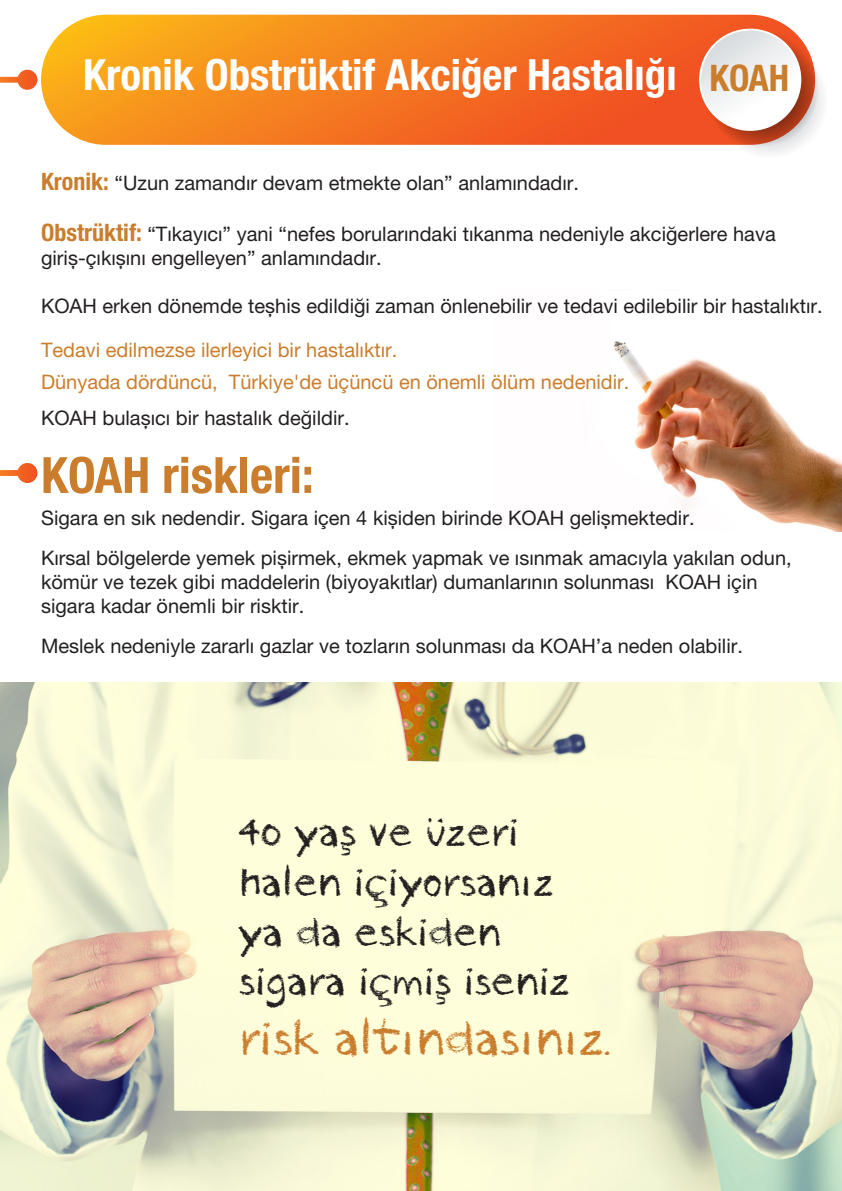
<style>
.page{position:relative;width:842px;height:1191px;background:#fff}
.page>*{position:absolute;margin:0;border:0;box-sizing:border-box;transform-origin:0 0}
.t1{font:700 condensed 50px "Helvetica Neue LT Pro";color:#ca7d2c}
.t2{font:49.8px "Crayon Hand Regular 2";color:#ca7d2c}
.t3{font:700 condensed 43px "Helvetica Neue LT Pro";color:#fff}
.t4{font:41.4px/49.8px "Crayon Hand Regular 2";color:#231f20}
.t5{font:20px/24px "Helvetica Neue LT Pro";color:#231f20}
.t6{font:20px/32px "Helvetica Neue LT Pro";color:#ca7d2c}
.s1{font-size:36.6px;color:#ca7d2c}
.s2{font-weight:700;font-stretch:condensed;font-size:24px;color:#ca7d2c}
</style>
<div class="page">
<img style="left:613px;top:340px;width:229px;height:191px">
<img style="left:0;top:682px;width:842px;height:509px">
<svg style="left:41px;top:15px;width:774px;height:130px;background:#f47b1f"></svg>
<svg style="left:711px;top:42px;width:117px;height:116px"></svg>
<svg style="left:699px;top:29px;width:102px;height:102px"></svg>
<svg style="left:18px;top:463px;width:19px;height:20px"></svg>
<svg style="left:18px;top:70px;width:19px;height:20px"></svg>
<h3 class="t3" style="left:83px;top:48px;width:708px">Kronik Obstrüktif Akciğer Hastalığı <span class="s1">KOAH</span></h3>
<p class="t5" style="left:41px;top:171px;width:540px"><span class="s2">Kronik:</span> “Uzun zamandır devam etmekte olan” anlamındadır.</p>
<p class="t5" style="left:41px;top:221px;width:736px"><span class="s2">Obstrüktif:</span> “Tıkayıcı” yani “nefes borularındaki tıkanma nedeniyle akciğerlere hava giriș-çıkıșını engelleyen” anlamındadır.</p>
<p class="t5" style="left:41px;top:293px;width:783px">KOAH erken dönemde teșhis edildiği zaman önlenebilir ve tedavi edilebilir bir hastalıktır.</p>
<p class="t6" style="left:41px;top:333px;width:590px">Tedavi edilmezse ilerleyici bir hastalıktır.<br>Dünyada dördüncü, Türkiye'de üçüncü en önemli ölüm nedenidir.</p>
<p class="t5" style="left:41px;top:405px;width:310px">KOAH bulașıcı bir hastalık değildir.</p>
<h1 class="t1" style="left:41px;top:445px;width:274px">KOAH riskleri:</h1>
<p class="t5" style="left:41px;top:497px;width:752px;line-height:40px">Sigara en sık nedendir. Sigara içen 4 kișiden birinde KOAH gelișmektedir.<br>Kırsal bölgelerde yemek pișirmek, ekmek yapmak ve ısınmak amacıyla yakılan odun,</p>
<p class="t5" style="left:41px;top:569px;width:718px">kömür ve tezek gibi maddelerin (biyoyakıtlar) dumanlarının solunması KOAH için sigara kadar önemli bir risktir.</p>
<p class="t5" style="left:41px;top:633px;width:703px">Meslek nedeniyle zararlı gazlar ve tozların solunması da KOAH’a neden olabilir.</p>
<h3 class="t4" style="left:236px;top:808px;width:333px">40 yaş ve üzeri halen içiyorsanız ya da eskiden sigara içmiş iseniz</h3>
<h2 class="t2" style="left:236px;top:1007px;width:378px">risk altındasınız.</h2>
</div>
